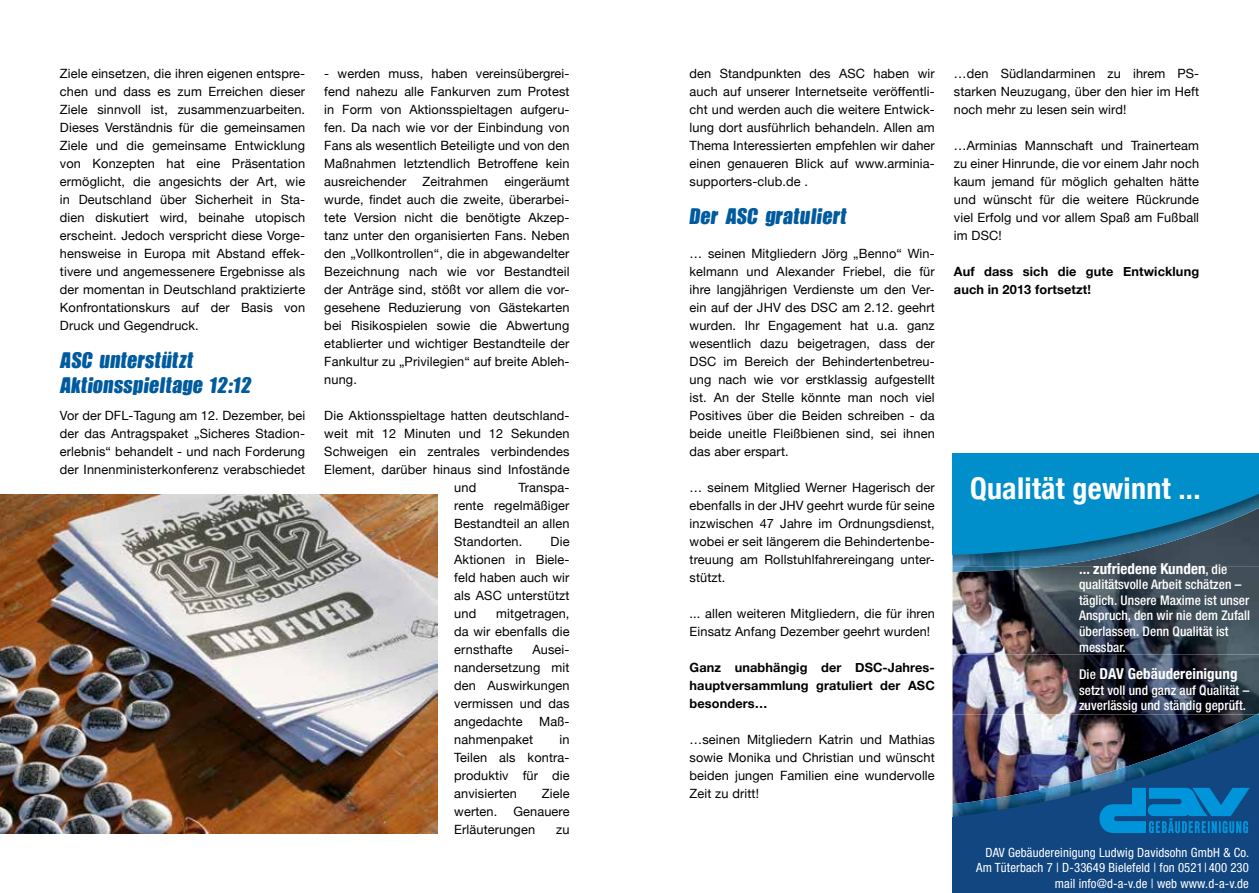
<style>
.page{position:relative;width:1259px;height:893px;background:#fff}
.page>*{position:absolute;margin:0;border:0;box-sizing:border-box;transform-origin:0 0}
.t1{font:700 condensed 30px "Helvetica Neue";letter-spacing:.01em;color:#fff}
.t2{font:21px/25.2px "Arminia";letter-spacing:-.005em;color:#005b9e}
.t3{font:21px "Arminia";color:#fff}
.t4{font:700 condensed 15px "Helvetica Neue";letter-spacing:.005em;color:#fff}
.t5{font:500 condensed 13.35px/15.6px "Helvetica Neue";letter-spacing:.005em;color:#fff}
.t6{font:12.75px/18px "Helvetica Neue";letter-spacing:.01em;color:#000;text-align:justify}
.t7{font:700 12.75px/18px "Helvetica Neue";letter-spacing:.01em;color:#000;text-align:justify}
.t8{font:condensed 12.75px/15.3px "Helvetica Neue";letter-spacing:.01em;color:#fff;text-align:right}
.s1{font-weight:500;font-size:13.35px}
.s2{font-weight:500;font-size:13.5px}
</style>
<div class="page">
<img style="left:952px;top:641px;width:307px;height:73px">
<svg style="left:952px;top:454px;width:307px;height:187px;background:#256c8e"></svg>
<img style="left:952px;top:714px;width:307px;height:12px">
<img style="left:952px;top:726px;width:307px;height:167px">
<svg style="left:1099px;top:788px;width:150px;height:45px;background:#0676b6"></svg>
<img style="left:0;top:495px;width:437px;height:339px">
<p class="t6" style="left:60px;top:65px;width:247px">Ziele einsetzen, die ihren eigenen entspre&shy;chen und dass es zum Erreichen dieser Ziele sinnvoll ist, zusammenzuarbeiten.<br>Dieses Verständnis für die gemeinsamen Ziele und die gemeinsame Entwicklung von Konzepten hat eine Präsentation ermöglicht, die angesichts der Art, wie in Deutschland über Sicherheit in Sta&shy;dien diskutiert wird, beinahe utopisch erscheint. Jedoch verspricht diese Vorge&shy;hensweise in Europa mit Abstand effek&shy;tivere und angemessenere Ergebnisse als der momentan in Deutschland praktizierte Konfrontationskurs auf der Basis von Druck und Gegendruck.</p>
<h2 class="t2" style="left:60px;top:348px;width:193px">ASC unterstützt<br>Aktionsspieltage 12:12</h2>
<p class="t6" style="left:60px;top:407px;width:247px">Vor der DFL-Tagung am 12. Dezember, bei der das Antragspaket „Sicheres Stadion&shy;erlebnis“ behandelt - und nach Forderung der Innenministerkonferenz verabschiedet</p>
<p class="t6" style="left:324px;top:65px;width:247px">- werden muss, haben vereinsübergrei&shy;fend nahezu alle Fankurven zum Protest in Form von Aktionsspieltagen aufgeru&shy;fen. Da nach wie vor der Einbindung von Fans als wesentlich Beteiligte und von den Maßnahmen letztendlich Betroffene kein ausreichender</p>
<p class="t6" style="left:324px;top:173px;width:247px;text-indent:180px">eingeräumt wurde, findet auch die zweite, überarbei&shy;tete Version nicht die benötigte Akzep&shy;tanz unter den organisierten Fans. Neben den „Vollkontrollen“, die in abgewandelter Bezeichnung nach wie vor Bestandteil der Anträge sind, stößt vor allem die vor&shy;gesehene Reduzierung von Gästekarten bei Risikospielen sowie die Abwertung etablierter und wichtiger Bestandteile der Fankultur zu „Privilegien“ auf breite Ableh&shy;nung.</p>
<p class="t6" style="left:324px;top:407px;width:247px">Die Aktionsspieltage hatten deutschland-</p>
<p class="t6" style="left:324px;top:425px;width:247px">weit mit 12 Minuten und 12 Sekunden</p>
<p class="t6" style="left:324px;top:443px;width:247px">Schweigen ein zentrales verbindendes</p>
<p class="t6" style="left:324px;top:461px;width:247px">Element, darüber hinaus sind Infostände</p>
<p class="t6" style="left:454px;top:479px;width:23px">und</p>
<p class="t6" style="left:422px;top:173px;width:67px">Zeitrahmen</p>
<p class="t6" style="left:454px;top:479px;width:117px;text-indent:64px">Transpa&shy;rente regelmäßiger Bestandteil an allen Standorten.</p>
<p class="t6" style="left:454px;top:533px;width:117px;text-indent:96px">Die Aktionen in Biele&shy;feld haben auch wir als ASC unterstützt und</p>
<p class="t6" style="left:454px;top:605px;width:117px;text-indent:42px">mitgetragen, da wir ebenfalls die ernsthafte</p>
<p class="t6" style="left:454px;top:641px;width:117px;text-indent:78px">Ausei&shy;nandersetzung mit den Auswirkungen vermissen und das angedachte</p>
<p class="t6" style="left:539px;top:713px;width:32px">Maß-</p>
<p class="t6" style="left:454px;top:731px;width:117px;text-indent:105px">in Teilen als kontra&shy;produktiv für die anvisierten</p>
<p class="t6" style="left:454px;top:731px;width:80px">nahmenpaket</p>
<p class="t6" style="left:542px;top:785px;width:29px">Ziele</p>
<p class="t6" style="left:454px;top:803px;width:117px;text-indent:59px">Genauere<br>Erläuterungen</p>
<p class="t6" style="left:454px;top:803px;width:45px">werten.</p>
<p class="t6" style="left:556px;top:821px;width:15px">zu</p>
<p class="t6" style="left:689px;top:65px;width:247px">den Standpunkten des ASC haben wir auch auf unserer Internetseite veröffentli&shy;cht und werden auch die weitere Entwick&shy;lung dort ausführlich behandeln. Allen am Thema Interessierten empfehlen wir daher einen genaueren Blick auf www.arminia&shy;supporters-club.de .</p>
<h2 class="t2" style="left:689px;top:204px;width:159px">Der ASC gratuliert</h2>
<p class="t6" style="left:689px;top:245px;width:247px">… seinen Mitgliedern Jörg „Benno“ Win&shy;kelmann und Alexander Friebel, die für ihre langjährigen Verdienste um den Ver&shy;ein auf der JHV des DSC am 2.12. geehrt wurden. Ihr Engagement hat u.a. ganz wesentlich dazu beigetragen, dass der DSC im Bereich der Behindertenbetreu&shy;ung nach wie vor erstklassig aufgestellt ist. An der Stelle könnte man noch viel Positives über die Beiden schreiben - da beide uneitle Fleißbienen sind, sei ihnen das aber erspart.</p>
<p class="t6" style="left:689px;top:479px;width:247px">… seinem Mitglied Werner Hagerisch der ebenfalls in der JHV geehrt wurde für seine inzwischen 47 Jahre im Ordnungsdienst, wobei er seit längerem die Behindertenbe&shy;treuung am Rollstuhlfahrereingang unter&shy;stützt.</p>
<p class="t6" style="left:689px;top:605px;width:247px">... allen weiteren Mitgliedern, die für ihren<br>Einsatz Anfang Dezember geehrt wurden!</p>
<p class="t7" style="left:689px;top:658px;width:247px">Ganz unabhängig der DSC-Jahres&shy;hauptversammlung gratuliert der ASC besonders…</p>
<p class="t6" style="left:689px;top:731px;width:247px">…seinen Mitgliedern Katrin und Mathias sowie Monika und Christian und wünscht beiden jungen Familien eine wundervolle Zeit zu dritt!</p>
<p class="t6" style="left:954px;top:65px;width:247px">…den Südlandarminen zu ihrem PS&shy;starken Neuzugang, über den hier im Heft noch mehr zu lesen sein wird!</p>
<p class="t6" style="left:954px;top:137px;width:247px">…Arminias Mannschaft und Trainerteam zu einer Hinrunde, die vor einem Jahr noch kaum jemand für möglich gehalten hätte und wünscht für die weitere Rückrunde viel Erfolg und vor allem Spaß am Fußball im DSC!</p>
<p class="t7" style="left:954px;top:262px;width:247px">Auf dass sich die gute Entwicklung auch in 2013 fortsetzt!</p>
<h1 class="t1" style="left:970px;top:470px;width:232px">Qualität gewinnt ...</h1>
<p class="t4" style="left:1079px;top:559px;width:150px">... zufriedene Kunden<span class="s1">, die</span></p>
<p class="t5" style="left:1079px;top:576px;width:172px">qualitätsvolle Arbeit schätzen – täglich. Unsere Maxime ist unser<br>Anspruch, den wir nie dem Zufall überlassen. Denn Qualität ist messbar.</p>
<p class="t4" style="left:1079px;top:664px;width:160px"><span class="s2">Die</span> DAV Gebäudereinigung</p>
<p class="t5" style="left:1079px;top:682px;width:172px">setzt voll und ganz auf Qualität – zuverlässig und ständig geprüft.</p>
<p class="t8" style="left:976px;top:845px;width:274px">DAV Gebäudereinigung Ludwig Davidsohn GmbH &amp; Co.<br>Am Tüterbach 7 | D-33649 Bielefeld | fon 0521 | 400 230 mail info@d-a-v.de | web www.d-a-v.de</p>
<h2 class="t3" style="left:1212px;top:855px;width:10px">7</h2>
</div>
